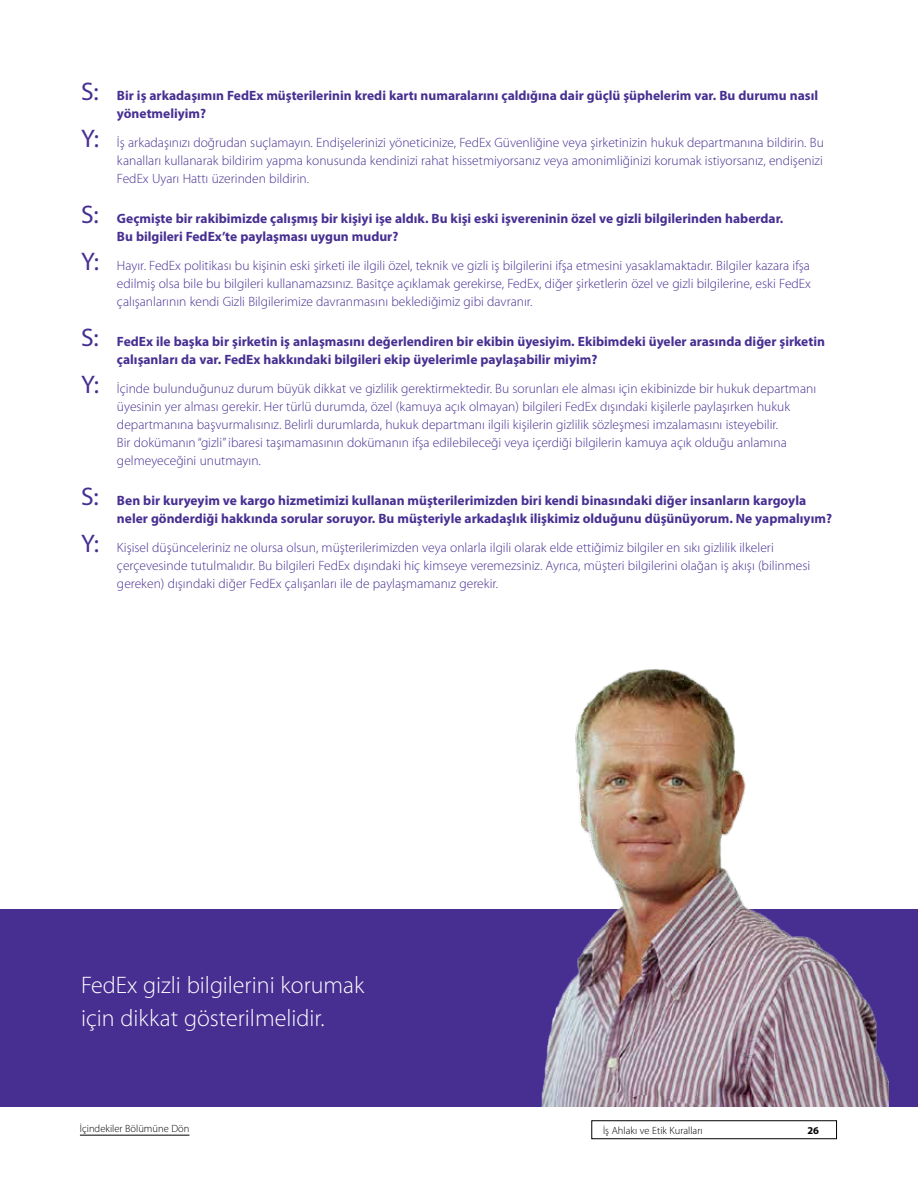
<style>
.page{position:relative;width:918px;height:1188px;background:#fff}
.page>*{position:absolute;margin:0;border:0;box-sizing:border-box;transform-origin:0 0}
.t1{font:300 24px/33px "Myriad Pro";color:#fff}
.t2{font:300 13.5px/18px "Myriad Pro";color:#472f92;text-align:justify}
.t3{font:700 13.5px/18px "Myriad Pro";color:#472f92}
.t4{font:300 10.5px "Myriad Pro";color:#000}
.t5{font:700 10.5px "Myriad Pro";color:#000}
.s1{font-weight:400;font-size:25.5px}
</style>
<div class="page">
<div style="left:592px;top:1121px;width:245px;height:18px;border:1px solid #000"></div>
<hr style="left:80px;top:1135px;width:109px;height:1px;background:#000">
<div style="left:0;top:909px;width:918px;height:198px;background:#472f92"></div>
<img style="left:541px;top:669px;width:347px;height:438px">
<p class="t3" style="left:117px;top:86px;width:703px;text-indent:-36px"><span class="s1">S:</span> Bir iş arkadaşımın FedEx müşterilerinin kredi kartı numaralarını çaldığına dair güçlü şüphelerim var. Bu durumu nasıl yönetmeliyim?</p>
<p class="t2" style="left:117px;top:133px;width:708px;text-indent:-36px"><span class="s1">Y:</span> İş arkadaşınızı doğrudan suçlamayın. Endişelerinizi yöneticinize, FedEx Güvenliğine veya şirketinizin hukuk departmanına bildirin. Bu kanalları kullanarak bildirim yapma konusunda kendinizi rahat hissetmiyorsanız veya amonimliğinizi korumak istiyorsanız, endişenizi FedEx Uyarı Hattı üzerinden bildirin.</p>
<p class="t3" style="left:117px;top:209px;width:668px;text-indent:-36px"><span class="s1">S:</span> Geçmişte bir rakibimizde çalışmış bir kişiyi işe aldık. Bu kişi eski işvereninin özel ve gizli bilgilerinden haberdar.<br>Bu bilgileri FedEx’te paylaşması uygun mudur?</p>
<p class="t2" style="left:117px;top:256px;width:695px;text-indent:-36px"><span class="s1">Y:</span> Hayır. FedEx politikası bu kişinin eski şirketi ile ilgili özel, teknik ve gizli iş bilgilerini ifşa etmesini yasaklamaktadır. Bilgiler kazara ifşa edilmiş olsa bile bu bilgileri kullanamazsınız. Basitçe açıklamak gerekirse, FedEx, diğer şirketlerin özel ve gizli bilgilerine, eski FedEx çalışanlarının kendi Gizli Bilgilerimize davranmasını beklediğimiz gibi davranır.</p>
<p class="t3" style="left:117px;top:332px;width:709px;text-indent:-36px"><span class="s1">S:</span> FedEx ile başka bir şirketin iş anlaşmasını değerlendiren bir ekibin üyesiyim. Ekibimdeki üyeler arasında diğer şirketin çalışanları da var. FedEx hakkındaki bilgileri ekip üyelerimle paylaşabilir miyim?</p>
<p class="t2" style="left:117px;top:379px;width:701px;text-align:left;text-indent:-36px"><span class="s1">Y:</span> İçinde bulunduğunuz durum büyük dikkat ve gizlilik gerektirmektedir. Bu sorunları ele alması için ekibinizde bir hukuk departmanı üyesinin yer alması gerekir. Her türlü durumda, özel (kamuya açık olmayan) bilgileri FedEx dışındaki kişilerle paylaşırken hukuk departmanına başvurmalısınız. Belirli durumlarda, hukuk departmanı ilgili kişilerin gizlilik sözleşmesi imzalamasını isteyebilir.<br>Bir dokümanın “gizli” ibaresi taşımamasının dokümanın ifşa edilebileceği veya içerdiği bilgilerin kamuya açık olduğu anlamına gelmeyeceğini unutmayın.</p>
<p class="t3" style="left:117px;top:491px;width:717px;text-indent:-36px"><span class="s1">S:</span> Ben bir kuryeyim ve kargo hizmetimizi kullanan müşterilerimizden biri kendi binasındaki diğer insanların kargoyla neler gönderdiği hakkında sorular soruyor. Bu müşteriyle arkadaşlık ilişkimiz olduğunu düşünüyorum. Ne yapmalıyım?</p>
<p class="t2" style="left:117px;top:538px;width:695px;text-align:left;text-indent:-36px"><span class="s1">Y:</span> Kişisel düşünceleriniz ne olursa olsun, müşterilerimizden veya onlarla ilgili olarak elde ettiğimiz bilgiler en sıkı gizlilik ilkeleri çerçevesinde tutulmalıdır. Bu bilgileri FedEx dışındaki hiç kimseye veremezsiniz. Ayrıca, müşteri bilgilerini olağan iş akışı (bilinmesi gereken) dışındaki diğer FedEx çalışanları ile de paylaşmamanız gerekir.</p>
<h1 class="t1" style="left:81px;top:968px;width:285px">FedEx gizli bilgilerini korumak için dikkat gösterilmelidir.</h1>
<p class="t4" style="left:80px;top:1122px;width:111px">İçindekiler Bölümüne Dön</p>
<p class="t4" style="left:603px;top:1124px;width:101px">İş Ahlakı ve Etik Kuralları</p>
<p class="t5" style="left:807px;top:1123px;width:13px">26</p>
</div>
